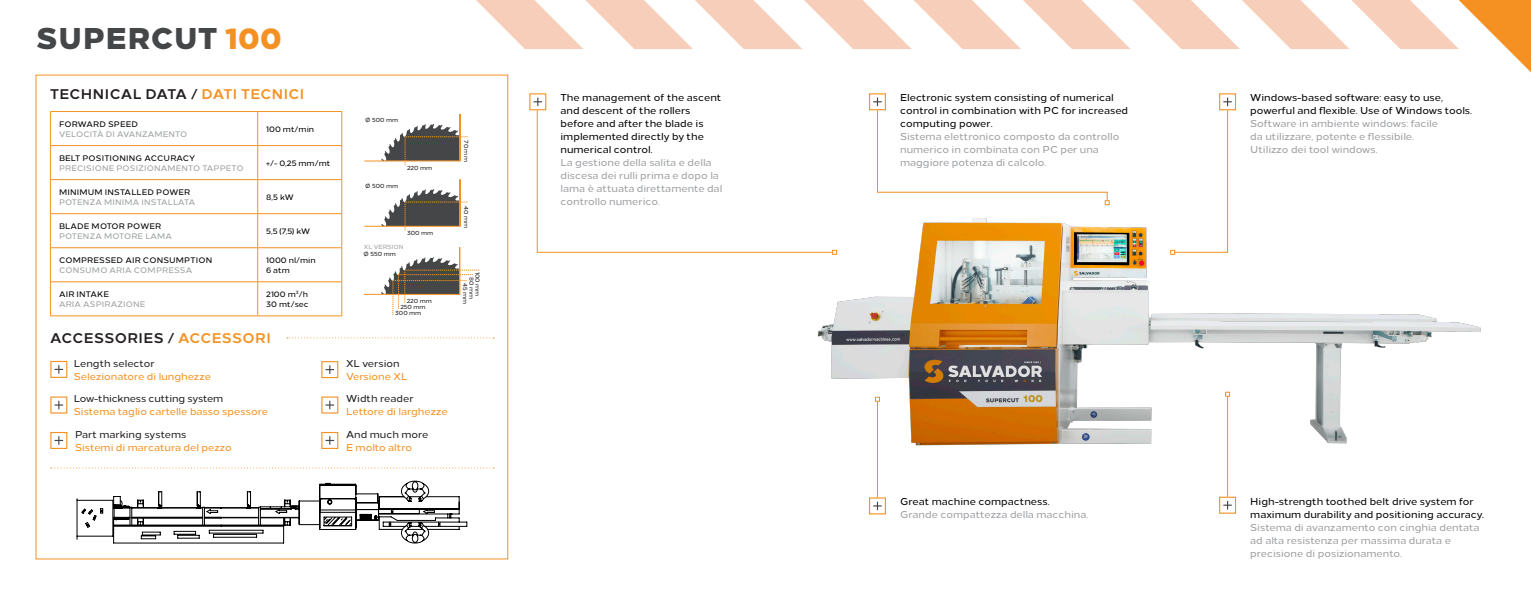
<style>
.page{position:relative;width:1531px;height:596px;background:#fff}
.page>*{position:absolute;margin:0;border:0;box-sizing:border-box;transform-origin:0 0}
.t1{font:800 30px "Loew";letter-spacing:.02em;color:#454647}
.t2_bianco{font:700 14px "Loew";letter-spacing:.03em;color:#231f20}
.body{font:500 10px/13px "Loew";color:#9d9fa2}
.body-2{font:500 10px/13px "Loew";color:#000}
.body-3{font:500 10px "Loew";color:#f49122}
.body-4{font:500 10px "Loew";color:#231f20}
.tabella{font:500 8px "Loew";letter-spacing:.02em;color:#000}
.tabella-2{font:500 8px "Loew";letter-spacing:.02em;color:#9fa3a3}
.tabella-3{font:500 8px "Loew";color:#000}
.body-5{font:500 6px "Loew";color:#231f20}
.body-6{font:500 6px "Loew";color:#9fa3a3}
.s1{color:#f49122}
</style>
<div class="page">
<svg style="left:476px;top:0;width:1055px;height:72px"></svg>
<img style="left:817px;top:205px;width:664px;height:295px">
<svg style="left:1219px;top:496px;width:17px;height:17px"></svg>
<svg style="left:869px;top:497px;width:17px;height:17px"></svg>
<svg style="left:529px;top:93px;width:17px;height:17px"></svg>
<hr style="left:50px;top:111px;width:208px;height:1px;background:#f49122">
<hr style="left:50px;top:112px;width:1px;height:33px;background:#f49122">
<hr style="left:258px;top:111px;width:84px;height:1px;background:#f49122">
<hr style="left:257px;top:112px;width:1px;height:33px;background:#f49122">
<hr style="left:342px;top:112px;width:1px;height:33px;background:#f49122">
<hr style="left:50px;top:145px;width:208px;height:1px;background:#f49122">
<hr style="left:50px;top:146px;width:1px;height:33px;background:#f49122">
<hr style="left:258px;top:145px;width:84px;height:1px;background:#f49122">
<hr style="left:257px;top:146px;width:1px;height:33px;background:#f49122">
<hr style="left:342px;top:146px;width:1px;height:33px;background:#f49122">
<hr style="left:50px;top:179px;width:208px;height:1px;background:#f49122">
<hr style="left:50px;top:180px;width:1px;height:33px;background:#f49122">
<hr style="left:50px;top:213px;width:208px;height:1px;background:#f49122">
<hr style="left:50px;top:214px;width:1px;height:33px;background:#f49122">
<hr style="left:258px;top:179px;width:84px;height:1px;background:#f49122">
<hr style="left:257px;top:180px;width:1px;height:33px;background:#f49122">
<hr style="left:342px;top:180px;width:1px;height:33px;background:#f49122">
<hr style="left:258px;top:213px;width:84px;height:1px;background:#f49122">
<hr style="left:257px;top:214px;width:1px;height:33px;background:#f49122">
<hr style="left:342px;top:214px;width:1px;height:33px;background:#f49122">
<hr style="left:50px;top:247px;width:208px;height:1px;background:#f49122">
<hr style="left:50px;top:248px;width:1px;height:33px;background:#f49122">
<hr style="left:258px;top:247px;width:84px;height:1px;background:#f49122">
<hr style="left:257px;top:248px;width:1px;height:33px;background:#f49122">
<hr style="left:342px;top:248px;width:1px;height:33px;background:#f49122">
<hr style="left:50px;top:281px;width:208px;height:1px;background:#f49122">
<hr style="left:50px;top:282px;width:1px;height:33px;background:#f49122">
<hr style="left:50px;top:315px;width:208px;height:1px;background:#f49122">
<hr style="left:258px;top:281px;width:84px;height:1px;background:#f49122">
<hr style="left:257px;top:282px;width:1px;height:33px;background:#f49122">
<hr style="left:342px;top:282px;width:1px;height:33px;background:#f49122">
<hr style="left:258px;top:315px;width:84px;height:1px;background:#f49122">
<svg style="left:378px;top:124px;width:89px;height:41px"></svg>
<svg style="left:378px;top:189px;width:89px;height:41px"></svg>
<svg style="left:869px;top:93px;width:241px;height:112px"></svg>
<hr style="left:877px;top:401px;width:1px;height:96px;background:#f49122">
<svg style="left:875px;top:396px;width:5px;height:5px"></svg>
<hr style="left:1227px;top:396px;width:1px;height:100px;background:#f49122">
<svg style="left:1225px;top:391px;width:5px;height:5px"></svg>
<svg style="left:1170px;top:93px;width:66px;height:161px"></svg>
<svg style="left:536px;top:109px;width:298px;height:144px"></svg>
<svg style="left:832px;top:250px;width:5px;height:4px"></svg>
<svg style="left:321px;top:432px;width:17px;height:16px"></svg>
<svg style="left:378px;top:257px;width:101px;height:58px"></svg>
<svg style="left:50px;top:432px;width:17px;height:16px"></svg>
<svg style="left:321px;top:361px;width:17px;height:17px"></svg>
<svg style="left:321px;top:396px;width:17px;height:17px"></svg>
<svg style="left:50px;top:396px;width:17px;height:17px"></svg>
<svg style="left:50px;top:360px;width:17px;height:17px"></svg>
<svg style="left:287px;top:337px;width:207px;height:1px"></svg>
<svg style="left:51px;top:467px;width:443px;height:93px"></svg>
<p class="t1" style="left:36px;top:13px;width:247px">SUPERCUT <span class="s1">100</span></p>
<p class="t2_bianco" style="left:50px;top:82px;width:256px">TECHNICAL DATA / <span class="s1">DATI TECNICI</span></p>
<p class="tabella" style="left:59px;top:117px;width:81px">FORWARD SPEED</p>
<p class="tabella-2" style="left:59px;top:127px;width:130px">VELOCITÀ DI AVANZAMENTO</p>
<p class="tabella" style="left:266px;top:122px;width:49px">100 mt/min</p>
<p class="tabella" style="left:59px;top:151px;width:138px">BELT POSITIONING ACCURACY</p>
<p class="tabella-2" style="left:59px;top:161px;width:186px">PRECISIONE POSIZIONAMENTO TAPPETO</p>
<p class="tabella" style="left:266px;top:156px;width:66px">+/- 0,25 mm/mt</p>
<p class="tabella" style="left:59px;top:185px;width:133px">MINIMUM INSTALLED POWER</p>
<p class="tabella-2" style="left:59px;top:195px;width:138px">POTENZA MINIMA INSTALLATA</p>
<p class="tabella" style="left:266px;top:190px;width:29px">8,5 kW</p>
<p class="tabella" style="left:59px;top:219px;width:104px">BLADE MOTOR POWER</p>
<p class="tabella-2" style="left:59px;top:229px;width:115px">POTENZA MOTORE LAMA</p>
<p class="tabella" style="left:266px;top:224px;width:45px">5,5 (7,5) kW</p>
<p class="tabella" style="left:59px;top:253px;width:155px">COMPRESSED AIR CONSUMPTION</p>
<p class="tabella-2" style="left:59px;top:263px;width:135px">CONSUMO ARIA COMPRESSA</p>
<p class="tabella-3" style="left:266px;top:253px;width:51px">1000 nl/min</p>
<p class="tabella" style="left:266px;top:263px;width:25px">6 atm</p>
<p class="tabella" style="left:59px;top:287px;width:51px">AIR INTAKE</p>
<p class="tabella-2" style="left:59px;top:297px;width:88px">ARIA ASPIRAZIONE</p>
<p class="tabella" style="left:266px;top:287px;width:43px">2100 m<sup>3</sup>/h</p>
<p class="tabella" style="left:266px;top:297px;width:44px">30 mt/sec</p>
<p class="t2_bianco" style="left:50px;top:327px;width:222px">ACCESSORIES / <span class="s1">ACCESSORI</span></p>
<p class="body-4" style="left:74px;top:355px;width:82px">Length selector</p>
<p class="body-3" style="left:74px;top:368px;width:139px">Selezionatore di lunghezze</p>
<p class="body-4" style="left:74px;top:390px;width:151px">Low-thickness cutting system</p>
<p class="body-3" style="left:74px;top:403px;width:196px">Sistema taglio cartelle basso spessore</p>
<p class="body-4" style="left:75px;top:426px;width:113px">Part marking systems</p>
<p class="body-3" style="left:75px;top:439px;width:158px">Sistemi di marcatura del pezzo</p>
<p class="body-5" style="left:365px;top:115px;width:34px">Ø 500 mm</p>
<p class="body-5" style="left:365px;top:180px;width:34px">Ø 500 mm</p>
<p class="body-5" style="left:407px;top:163px;width:27px">220 mm</p>
<p class="body-5" style="left:407px;top:228px;width:28px">300 mm</p>
<p class="body-6" style="left:364px;top:242px;width:41px">XL VERSION</p>
<p class="body-5" style="left:364px;top:248px;width:34px">Ø 550 mm</p>
<p class="body-5" style="left:407px;top:296px;width:27px">220 mm</p>
<p class="body-5" style="left:400px;top:302px;width:27px">250 mm</p>
<p class="body-5" style="left:395px;top:308px;width:28px">300 mm</p>
<p class="body-5" style="left:471px;top:140px;width:23px;rotate:90deg">70 mm</p>
<p class="body-5" style="left:471px;top:206px;width:23px;rotate:90deg">40 mm</p>
<p class="body-5" style="left:482px;top:271px;width:26px;rotate:90deg">100 mm</p>
<p class="body-5" style="left:476px;top:276px;width:23px;rotate:90deg">80 mm</p>
<p class="body-5" style="left:470px;top:282px;width:23px;rotate:90deg">45 mm</p>
<p class="body-4" style="left:346px;top:355px;width:55px">XL version</p>
<p class="body-3" style="left:346px;top:368px;width:63px">Versione XL</p>
<p class="body-4" style="left:346px;top:390px;width:69px">Width reader</p>
<p class="body-3" style="left:346px;top:403px;width:103px">Lettore di larghezze</p>
<p class="body-4" style="left:346px;top:426px;width:84px">And much more</p>
<p class="body-3" style="left:346px;top:439px;width:67px">E molto altro</p>
<p class="body-2" style="left:560px;top:90px;width:162px">The management of the ascent and descent of the rollers before and after the blade is implemented directly by the numerical control.</p>
<p class="body" style="left:560px;top:155px;width:163px">La gestione della salita e della discesa dei rulli prima e dopo la lama è attuata direttamente dal controllo numerico.</p>
<p class="body-2" style="left:900px;top:90px;width:215px">Electronic system consisting of numerical</p>
<p class="body-2" style="left:900px;top:103px;width:229px">control in combination with PC for increased computing power.</p>
<p class="body" style="left:900px;top:129px;width:221px">Sistema elettronico composto da controllo numerico in combinata con PC per una</p>
<p class="body" style="left:900px;top:155px;width:148px">maggiore potenza di calcolo.</p>
<p class="body-2" style="left:1250px;top:90px;width:194px">Windows-based software: easy to use,</p>
<p class="body-2" style="left:1250px;top:103px;width:223px">powerful and flexible. Use of Windows tools.</p>
<p class="body" style="left:1250px;top:116px;width:189px">Software in ambiente windows: facile</p>
<p class="body" style="left:1250px;top:129px;width:165px">da utilizzare, potente e flessibile.</p>
<p class="body" style="left:1250px;top:142px;width:129px">Utilizzo dei tool windows.</p>
<p class="body-2" style="left:900px;top:493px;width:151px">Great machine compactness.</p>
<p class="body" style="left:900px;top:506px;width:190px">Grande compattezza della macchina.</p>
<p class="body-2" style="left:1250px;top:493px;width:235px">High-strength toothed belt drive system for maximum durability and positioning accuracy.</p>
<p class="body" style="left:1250px;top:519px;width:231px">Sistema di avanzamento con cinghia dentata</p>
<p class="body" style="left:1250px;top:532px;width:202px">ad alta resistenza per massima durata e precisione di posizionamento.</p>
</div>
